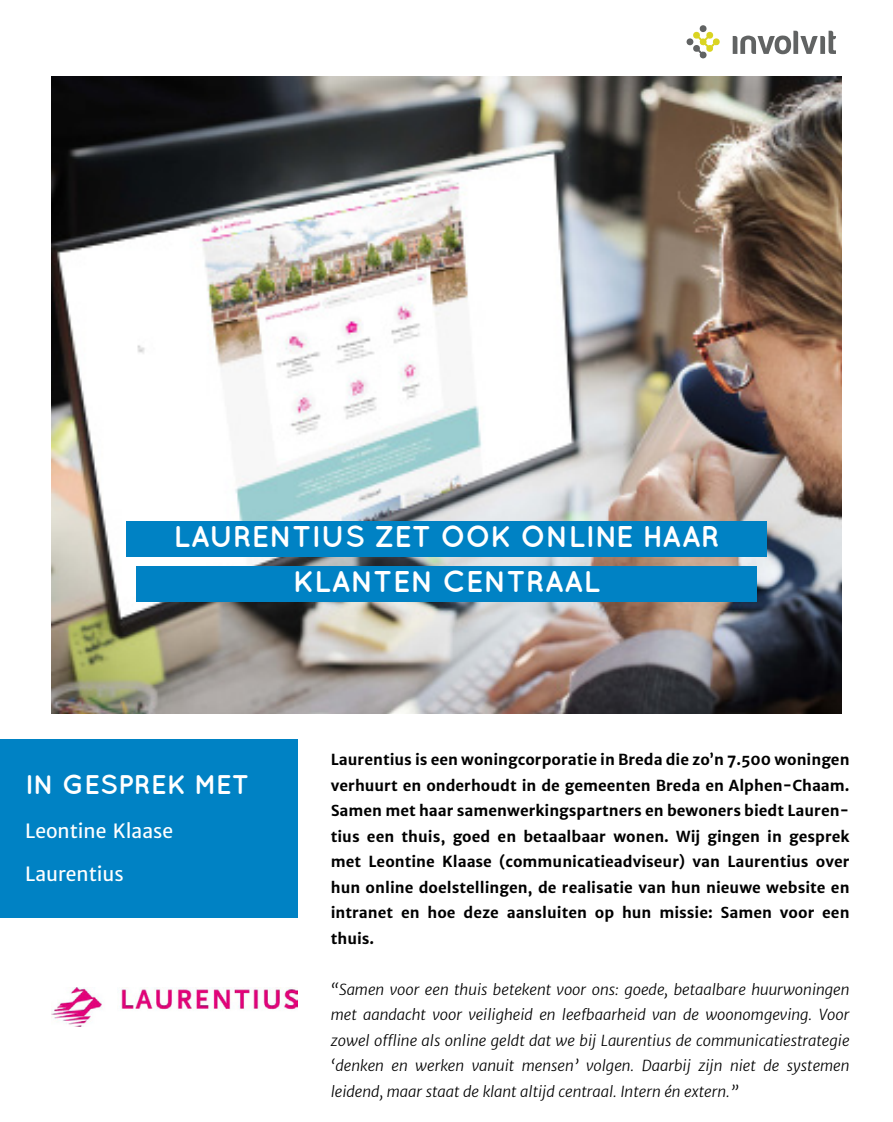
<style>
.page{position:relative;width:893px;height:1122px;background:#fff}
.page>*{position:absolute;margin:0;border:0;box-sizing:border-box;transform-origin:0 0}
.t1{font:700 30px/45px "Quicksand";color:#fff;text-align:center}
.t2{font:700 27px "Quicksand";color:#fff}
.t3{font:19.5px "Merriweather Sans";color:#fff}
.t4{font:700 15px/25.5px "Merriweather Sans";color:#000;text-align:justify}
.t5{font:italic 300 15px/25.5px "Merriweather Sans";color:#000;text-align:justify}
</style>
<div class="page">
<div style="left:0;top:740px;width:298px;height:178px;background:#0082c4"></div>
<svg style="left:686px;top:25px;width:34px;height:34px"></svg>
<svg style="left:733px;top:31px;width:103px;height:23px"></svg>
<img style="left:51px;top:988px;width:247px;height:39px">
<img style="left:51px;top:76px;width:791px;height:638px">
<div style="left:126px;top:521px;width:641px;height:36px;background:#0082c4"></div>
<div style="left:136px;top:566px;width:621px;height:35px;background:#0082c4"></div>
<h1 class="t1" style="left:174px;top:513px;width:547px">LAURENTIUS ZET OOK ONLINE HAAR<br>KLANTEN CENTRAAL</h1>
<h2 class="t2" style="left:25px;top:769px;width:226px">IN GESPREK MET</h2>
<h3 class="t3" style="left:25px;top:819px;width:150px">Leontine Klaase</h3>
<h3 class="t3" style="left:25px;top:862px;width:100px">Laurentius</h3>
<p class="t4" style="left:331px;top:747px;width:520px">Laurentius is een woningcorporatie in Breda die zo’n 7.500 woningen verhuurt en onderhoudt in de gemeenten Breda en Alphen-Chaam.<br>Samen met haar samenwerkingspartners en bewoners biedt Lauren&shy;tius een thuis, goed en betaalbaar wonen. Wij gingen in gesprek met Leontine Klaase (communicatieadviseur) van Laurentius over hun online doelstellingen, de realisatie van hun nieuwe website en intranet en hoe deze aansluiten op hun missie: Samen voor een thuis.</p>
<p class="t5" style="left:331px;top:976px;width:520px">“Samen voor een thuis betekent voor ons: goede, betaalbare huurwoningen met aandacht voor veiligheid en leefbaarheid van de woonomgeving. Voor zowel offline als online geldt dat we bij Laurentius de communicatiestrategie ‘denken en werken vanuit mensen’ volgen. Daarbij zijn niet de systemen leidend, maar staat de klant altijd centraal. Intern én extern.”</p>
</div>
